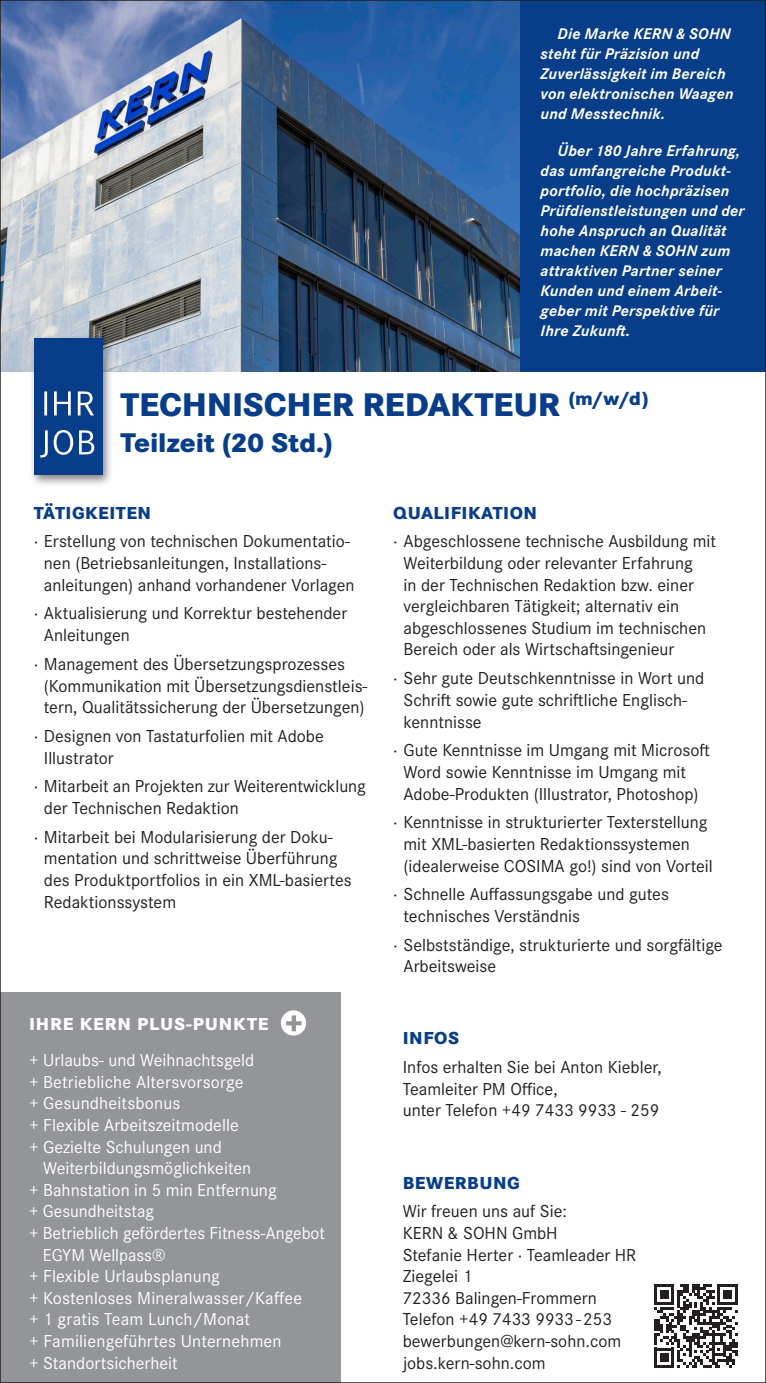
<style>
.page{position:relative;width:766px;height:1383px;background:#fff}
.page>*{position:absolute;margin:0;border:0;box-sizing:border-box;transform-origin:0 0}
.AZ-2019_BigText_18pt_blau{font:800 34px "Corporate S Pro";letter-spacing:-.005em;color:#083e89}
.AZ-2019_BigText_18pt_blau-2{font:800 28px "Corporate S Pro";color:#083e89}
.AZ-2019_Aufzählung_Corp_9pt_reg{font:18px/21.6px "Corporate S Pro";color:#231f20}
.AZ-2016_Lauftext_Corp_9pt_reg{font:18px/21.6px "Corporate S Pro";color:#fff}
.AZ-2016_Lauftext_Corp_9pt_reg-2{font:18px/21.6px "Corporate S Pro";color:#231f20}
.AZ-2019_small_Heads_Xtra_Bold_Blau{font:800 18px "Corporate S Pro";letter-spacing:.03em;color:#083e89}
.AZ-2019_small_Heads_Xtra_Bold_Blau-2{font:800 18px "Corporate S Pro";letter-spacing:.05em;color:#fff}
.AZ-2019_Aufzählung_Corp_9pt_reg-2{font:800 18px "Corporate S Pro";letter-spacing:.03em;color:#083e89}
.AZ-2019_Text_Tradition_KERN_we{font:italic 700 16px/20px "Corporate S Pro";letter-spacing:.015em;color:#fff}
</style>
<div class="page">
<div style="left:519px;top:0;width:246px;height:371px;background:#083e89"></div>
<img style="left:2px;top:2px;width:517px;height:369px">
<div style="left:30px;top:334px;width:84px;height:153px;background:#231f20;opacity:.55"></div>
<div style="left:34px;top:339px;width:68px;height:136px;background:#083e89"></div>
<svg style="left:40px;top:430px;width:54px;height:27px"></svg>
<svg style="left:44px;top:391px;width:50px;height:24px"></svg>
<div style="left:0;top:992px;width:340px;height:390px;background:#939598"></div>
<div style="left:281px;top:1010px;width:25px;height:25px;background:#fff;border-radius:50%"></div>
<svg style="left:286px;top:1015px;width:15px;height:16px"></svg>
<svg style="left:654px;top:1284px;width:83px;height:83px"></svg>
<p class="AZ-2019_Text_Tradition_KERN_we" style="left:540px;top:22px;width:195px;text-indent:17px">Die Marke KERN &amp; SOHN steht für Präzision und<br>Zuverlässigkeit im Bereich von elektronischen Waagen und Messtechnik.</p>
<p class="AZ-2019_Text_Tradition_KERN_we" style="left:540px;top:139px;width:205px;text-indent:17px">Über 180 Jahre Erfahrung, das umfangreiche Produkt&shy;portfolio, die hochpräzisen<br>Prüfdienstleistungen und der hohe Anspruch an Qualität machen KERN &amp; SOHN zum attraktiven Partner seiner<br>Kunden und einem Arbeit&shy;geber mit Perspektive für<br>Ihre Zukunft.</p>
<p class="AZ-2019_BigText_18pt_blau" style="left:120px;top:377px;width:529px">TECHNISCHER REDAKTEUR <sup>(m/w/d)</sup></p>
<p class="AZ-2019_BigText_18pt_blau-2" style="left:120px;top:420px;width:214px">Teilzeit (20 Std.)</p>
<p class="AZ-2019_small_Heads_Xtra_Bold_Blau" style="left:34px;top:498px;width:119px">TÄTIGKEITEN</p>
<p class="AZ-2019_Aufzählung_Corp_9pt_reg" style="left:44px;top:529px;width:312px;text-indent:-10px">· Erstellung von technischen Dokumentatio&shy;nen (Betriebsanleitungen, Installations&shy;anleitungen) anhand vorhandener Vorlagen</p>
<p class="AZ-2019_Aufzählung_Corp_9pt_reg" style="left:44px;top:601px;width:305px;text-indent:-10px">· Aktualisierung und Korrektur bestehender<br>Anleitungen</p>
<p class="AZ-2019_Aufzählung_Corp_9pt_reg" style="left:44px;top:652px;width:325px;text-indent:-10px">· Management des Übersetzungsprozesses (Kommunikation mit Übersetzungsdienstleis&shy;tern, Qualitätssicherung der Übersetzungen)</p>
<p class="AZ-2019_Aufzählung_Corp_9pt_reg" style="left:44px;top:724px;width:281px;text-indent:-10px">· Designen von Tastaturfolien mit Adobe<br>Illustrator</p>
<p class="AZ-2019_Aufzählung_Corp_9pt_reg" style="left:44px;top:774px;width:323px;text-indent:-10px">· Mitarbeit an Projekten zur Weiterentwicklung der Technischen Redaktion</p>
<p class="AZ-2019_Aufzählung_Corp_9pt_reg" style="left:44px;top:824px;width:309px;text-indent:-10px">· Mitarbeit bei Modularisierung der Doku&shy;mentation und schrittweise Überführung des Produktportfolios in ein XML-basiertes Redaktionssystem</p>
<p class="AZ-2019_small_Heads_Xtra_Bold_Blau-2" style="left:29px;top:1009px;width:241px">IHRE KERN PLUS-PUNKTE</p>
<p class="AZ-2016_Lauftext_Corp_9pt_reg" style="left:29px;top:1048px;width:227px">+ Urlaubs- und Weihnachtsgeld</p>
<p class="AZ-2016_Lauftext_Corp_9pt_reg" style="left:29px;top:1069px;width:216px">+ Betriebliche Altersvorsorge</p>
<p class="AZ-2016_Lauftext_Corp_9pt_reg" style="left:29px;top:1091px;width:153px">+ Gesundheitsbonus</p>
<p class="AZ-2016_Lauftext_Corp_9pt_reg" style="left:29px;top:1112px;width:211px">+ Flexible Arbeitszeitmodelle</p>
<p class="AZ-2016_Lauftext_Corp_9pt_reg" style="left:43px;top:1134px;width:209px;text-indent:-14px">+ Gezielte Schulungen und<br>Weiterbildungsmöglichkeiten</p>
<p class="AZ-2016_Lauftext_Corp_9pt_reg" style="left:29px;top:1177px;width:249px">+ Bahnstation in 5 min Entfernung</p>
<p class="AZ-2016_Lauftext_Corp_9pt_reg" style="left:29px;top:1199px;width:126px">+ Gesundheitstag</p>
<p class="AZ-2016_Lauftext_Corp_9pt_reg" style="left:43px;top:1220px;width:283px;text-indent:-14px">+ Betrieblich gefördertes Fitness-Angebot<br>EGYM Wellpass®</p>
<p class="AZ-2016_Lauftext_Corp_9pt_reg" style="left:29px;top:1264px;width:192px">+ Flexible Urlaubsplanung</p>
<p class="AZ-2016_Lauftext_Corp_9pt_reg" style="left:29px;top:1285px;width:274px">+ Kostenloses Mineralwasser/Kaffee</p>
<p class="AZ-2016_Lauftext_Corp_9pt_reg" style="left:29px;top:1307px;width:223px">+ 1 gratis Team Lunch/Monat</p>
<p class="AZ-2016_Lauftext_Corp_9pt_reg" style="left:29px;top:1328px;width:254px">+ Familiengeführtes Unternehmen</p>
<p class="AZ-2016_Lauftext_Corp_9pt_reg" style="left:29px;top:1350px;width:150px">+ Standortsicherheit</p>
<p class="AZ-2019_Aufzählung_Corp_9pt_reg-2" style="left:393px;top:498px;width:145px">QUALIFIKATION</p>
<p class="AZ-2019_Aufzählung_Corp_9pt_reg" style="left:403px;top:529px;width:314px;text-indent:-10px">· Abgeschlossene technische Ausbildung mit Weiterbildung oder relevanter Erfahrung<br>in der Technischen Redaktion bzw. einer vergleichbaren Tätigkeit; alternativ ein abgeschlossenes Studium im technischen Bereich oder als Wirtschaftsingenieur</p>
<p class="AZ-2019_Aufzählung_Corp_9pt_reg" style="left:403px;top:666px;width:302px;text-indent:-10px">· Sehr gute Deutschkenntnisse in Wort und<br>Schrift sowie gute schriftliche Englisch&shy;kenntnisse</p>
<p class="AZ-2019_Aufzählung_Corp_9pt_reg" style="left:403px;top:738px;width:308px;text-indent:-10px">· Gute Kenntnisse im Umgang mit Microsoft<br>Word sowie Kenntnisse im Umgang mit<br>Adobe-Produkten (Illustrator, Photoshop)</p>
<p class="AZ-2019_Aufzählung_Corp_9pt_reg" style="left:403px;top:810px;width:311px;text-indent:-10px">· Kenntnisse in strukturierter Texterstellung mit XML-basierten Redaktionssystemen (idealerweise COSIMA go!) sind von Vorteil</p>
<p class="AZ-2019_Aufzählung_Corp_9pt_reg" style="left:403px;top:882px;width:267px;text-indent:-10px">· Schnelle Auffassungsgabe und gutes technisches Verständnis</p>
<p class="AZ-2019_Aufzählung_Corp_9pt_reg" style="left:403px;top:932px;width:320px;text-indent:-10px">· Selbstständige, strukturierte und sorgfältige<br>Arbeitsweise</p>
<p class="AZ-2019_small_Heads_Xtra_Bold_Blau" style="left:402px;top:1023px;width:58px">INFOS</p>
<p class="AZ-2016_Lauftext_Corp_9pt_reg-2" style="left:402px;top:1055px;width:260px">Infos erhalten Sie bei Anton Kiebler,</p>
<p class="AZ-2016_Lauftext_Corp_9pt_reg-2" style="left:402px;top:1076px;width:156px">Teamleiter PM Office,</p>
<p class="AZ-2016_Lauftext_Corp_9pt_reg-2" style="left:402px;top:1098px;width:258px">unter Telefon +49 7433 9933 - 259</p>
<p class="AZ-2019_small_Heads_Xtra_Bold_Blau" style="left:402px;top:1167px;width:119px">BEWERBUNG</p>
<p class="AZ-2016_Lauftext_Corp_9pt_reg-2" style="left:402px;top:1199px;width:235px">Wir freuen uns auf Sie:<br>KERN &amp; SOHN GmbH<br>Stefanie Herter · Teamleader HR<br>Ziegelei 1<br>72336 Balingen-Frommern<br>Telefon +49 7433 9933 - 253 bewerbungen@kern-sohn.com</p>
<p class="AZ-2016_Lauftext_Corp_9pt_reg-2" style="left:402px;top:1350px;width:144px">jobs.kern-sohn.com</p>
</div>
